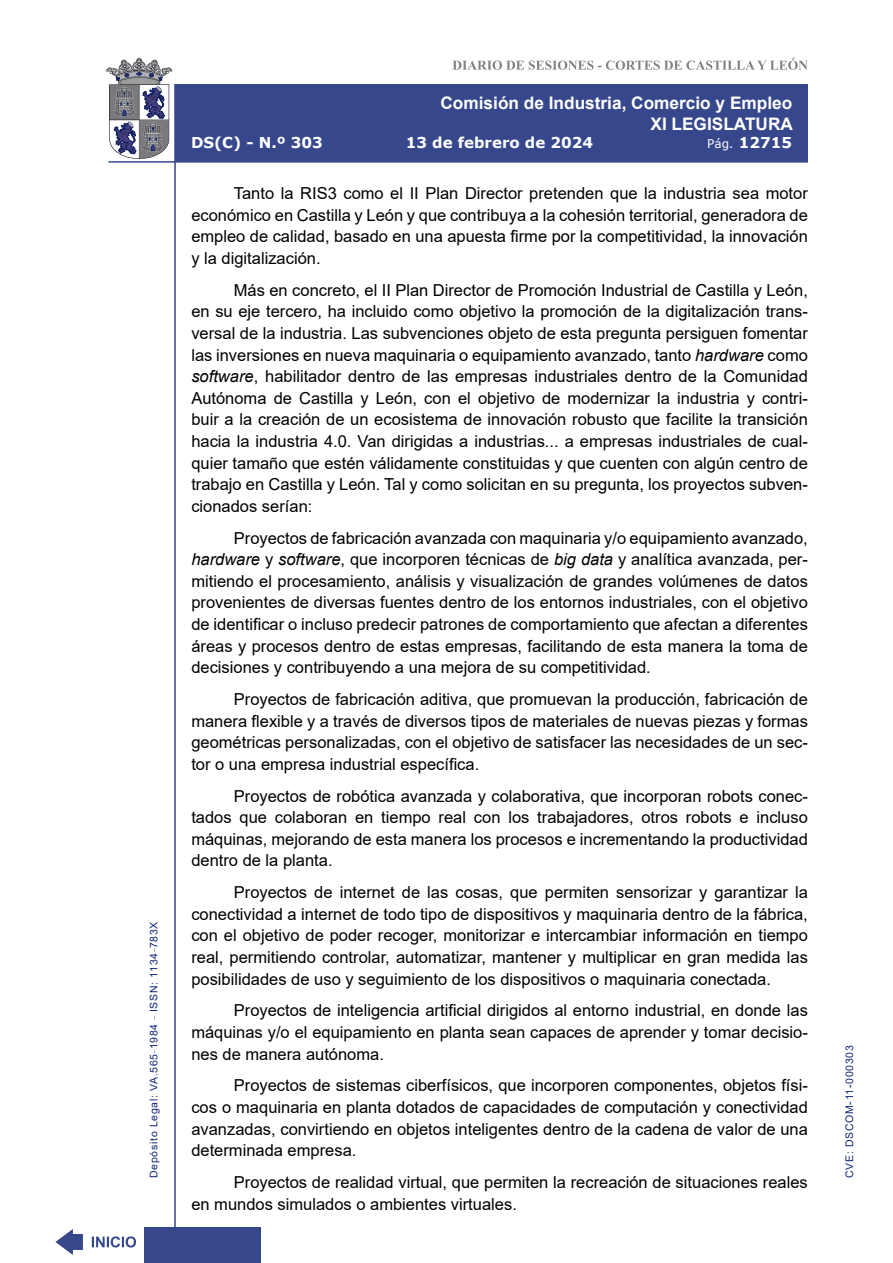
<style>
.page{position:relative;width:893px;height:1263px;background:#fff}
.page>*{position:absolute;margin:0;border:0;box-sizing:border-box;transform-origin:0 0}
.t1{font:700 17.25px/20.7px "Arial";color:#fff;text-align:right}
.t2{font:16.5px/21.6px "Arial";color:#000;text-align:justify}
.t3{font:700 15px "Verdana";color:#fff}
.t4{font:10.5px "Arial";letter-spacing:.065em;color:#122678}
.s1{font-weight:400;font-size:12px}
.s2{font-style:italic}
</style>
<div class="page">
<svg style="left:452px;top:58px;width:356px;height:12px"></svg>
<hr style="left:174px;top:84px;width:2px;height:1179px;background:#36478c">
<div style="left:144px;top:1227px;width:117px;height:36px;background:#36478c"></div>
<div style="left:175px;top:84px;width:633px;height:78px;background:#36478c"></div>
<hr style="left:108px;top:161px;width:700px;height:2px;background:#36478c">
<svg style="left:92px;top:1236px;width:44px;height:11px"></svg>
<svg style="left:55px;top:1229px;width:28px;height:26px"></svg>
<svg style="left:106px;top:58px;width:66px;height:101px"></svg>
<p class="t4" style="left:146px;top:1178px;width:258px;rotate:-90deg">Depósito Legal: VA.565<sup>_</sup>1984 <sup>_</sup> ISSN: 1134<sup>_</sup>783X</p>
<p class="t1" style="left:440px;top:93px;width:354px">Comisión de Industria, Comercio y Empleo<br>XI LEGISLATURA</p>
<p class="t3" style="left:191px;top:132px;width:133px">DS(C) - N.º 303</p>
<p class="t3" style="left:406px;top:132px;width:189px">13 de febrero de 2024</p>
<p class="t3" style="left:707px;top:132px;width:86px"><span class="s1">Pág.</span> 12715</p>
<p class="t2" style="left:191px;top:182px;width:618px;text-indent:43px">Tanto la RIS3 como el II Plan Director pretenden que la industria sea motor económico en Castilla y León y que contribuya a la cohesión territorial, generadora de empleo de calidad, basado en una apuesta firme por la competitividad, la innovación y la digitalización.</p>
<p class="t2" style="left:191px;top:279px;width:618px;text-indent:43px">Más en concreto, el II Plan Director de Promoción Industrial de Castilla y León, en su eje tercero, ha incluido como objetivo la promoción de la digitalización trans&shy;versal de la industria. Las subvenciones objeto de esta pregunta persiguen fomentar las inversiones en nueva maquinaria o equipamiento avanzado, tanto <span class="s2">hardware</span> como <span class="s2">software</span>, habilitador dentro de las empresas industriales dentro de la Comunidad Autónoma de Castilla y León, con el objetivo de modernizar la industria y contri&shy;buir a la creación de un ecosistema de innovación robusto que facilite la transición hacia la industria 4.0. Van dirigidas a industrias... a empresas industriales de cual&shy;quier tamaño que estén válidamente constituidas y que cuenten con algún centro de trabajo en Castilla y León. Tal y como solicitan en su pregunta, los proyectos subven&shy;cionados serían:</p>
<p class="t2" style="left:191px;top:527px;width:618px;text-indent:43px">Proyectos de fabricación avanzada con maquinaria y/o equipamiento avanzado, <span class="s2">hardware</span> y <span class="s2">software</span>, que incorporen técnicas de <span class="s2">big data</span> y analítica avanzada, per&shy;mitiendo el procesamiento, análisis y visualización de grandes volúmenes de datos provenientes de diversas fuentes dentro de los entornos industriales, con el objetivo de identificar o incluso predecir patrones de comportamiento que afectan a diferentes áreas y procesos dentro de estas empresas, facilitando de esta manera la toma de decisiones y contribuyendo a una mejora de su competitividad.</p>
<p class="t2" style="left:191px;top:688px;width:618px;text-indent:43px">Proyectos de fabricación aditiva, que promuevan la producción, fabricación de manera flexible y a través de diversos tipos de materiales de nuevas piezas y formas geométricas personalizadas, con el objetivo de satisfacer las necesidades de un sec&shy;tor o una empresa industrial específica.</p>
<p class="t2" style="left:191px;top:785px;width:618px;text-indent:43px">Proyectos de robótica avanzada y colaborativa, que incorporan robots conec&shy;tados que colaboran en tiempo real con los trabajadores, otros robots e incluso máquinas, mejorando de esta manera los procesos e incrementando la productividad dentro de la planta.</p>
<p class="t2" style="left:191px;top:881px;width:618px;text-indent:43px">Proyectos de internet de las cosas, que permiten sensorizar y garantizar la conectividad a internet de todo tipo de dispositivos y maquinaria dentro de la fábrica, con el objetivo de poder recoger, monitorizar e intercambiar información en tiempo real, permitiendo controlar, automatizar, mantener y multiplicar en gran medida las posibilidades de uso y seguimiento de los dispositivos o maquinaria conectada.</p>
<p class="t2" style="left:191px;top:1000px;width:618px;text-indent:43px">Proyectos de inteligencia artificial dirigidos al entorno industrial, en donde las máquinas y/o el equipamiento en planta sean capaces de aprender y tomar decisio&shy;nes de manera autónoma.</p>
<p class="t2" style="left:191px;top:1075px;width:618px;text-indent:43px">Proyectos de sistemas ciberfísicos, que incorporen componentes, objetos físi&shy;cos o maquinaria en planta dotados de capacidades de computación y conectividad avanzadas, convirtiendo en objetos inteligentes dentro de la cadena de valor de una determinada empresa.</p>
<p class="t2" style="left:191px;top:1171px;width:618px;text-indent:43px">Proyectos de realidad virtual, que permiten la recreación de situaciones reales en mundos simulados o ambientes virtuales.</p>
<p class="t4" style="left:842px;top:1178px;width:134px;rotate:-90deg">CVE: DSCOM-11-000303</p>
</div>
